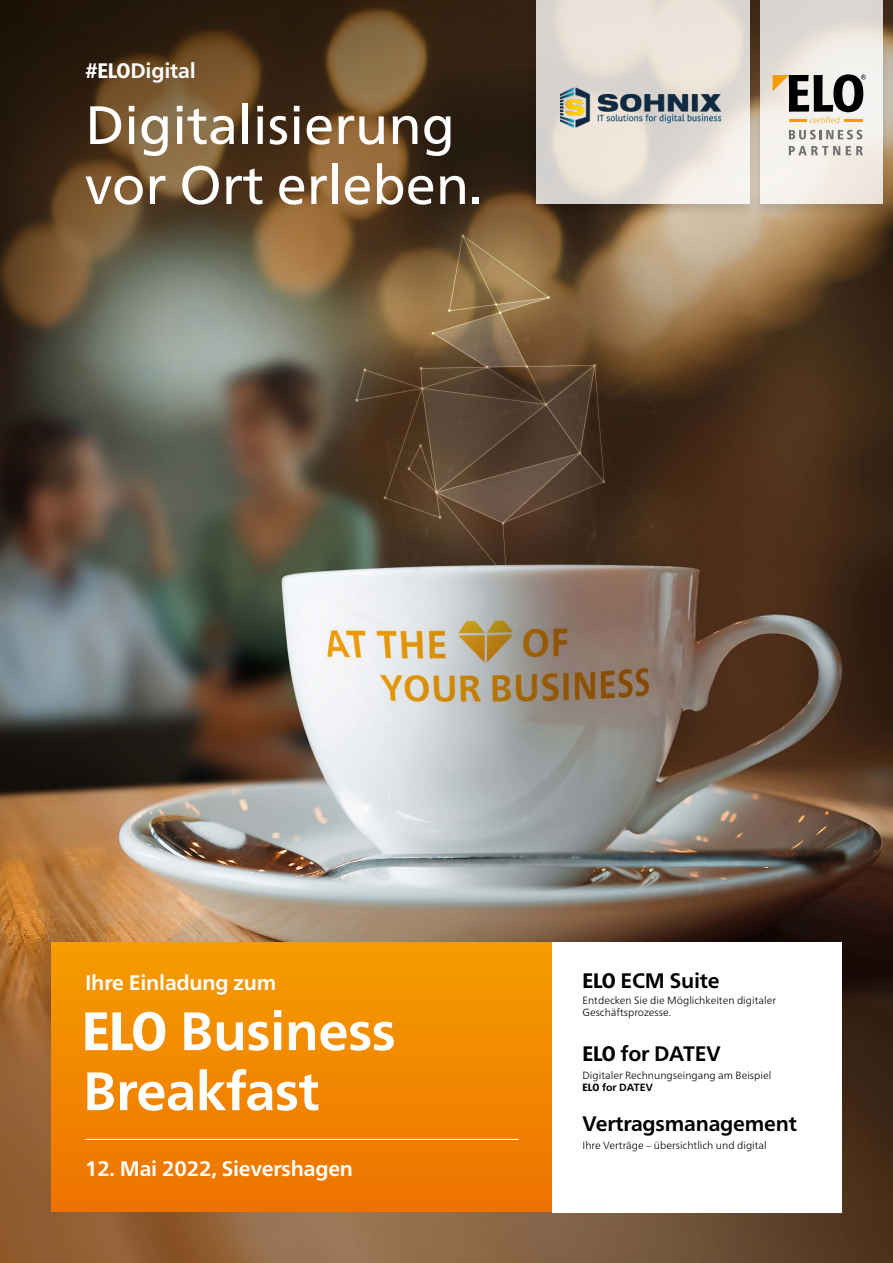
<style>
.page{position:relative;width:893px;height:1263px;background:#fff}
.page>*{position:absolute;margin:0;border:0;box-sizing:border-box;transform-origin:0 0}
.t1{font:54px/60px "Frutiger Neue LTW1 G";color:#fff}
.t2{font:700 54px/60px "Frutiger Neue LTW1 G";letter-spacing:-.01em;color:#fff}
.t3{font:700 21px "Frutiger Neue LTW1 G";letter-spacing:-.01em;color:#fff}
.t4{font:700 21px "Frutiger Neue LTW1 G";letter-spacing:-.01em;color:#000}
.t5{font:300 10.5px/12px "Frutiger Neue LTW1 G";color:#000}
.s1{font-weight:800;font-stretch:condensed}
.s2{font-weight:700}
</style>
<div class="page">
<img style="left:0;top:491px;width:893px;height:772px">
<svg style="left:0;top:0;width:893px;height:491px;background:#604c33"></svg>
<div style="left:527px;top:0;width:231px;height:217px;background:#000;opacity:.17"></div>
<svg style="left:536px;top:0;width:213px;height:204px;background:#e6e0d8"></svg>
<div style="left:751px;top:0;width:140px;height:217px;background:#000;opacity:.17"></div>
<svg style="left:760px;top:0;width:122px;height:204px"></svg>
<svg style="left:789px;top:130px;width:73px;height:9px"></svg>
<svg style="left:789px;top:146px;width:51px;height:9px"></svg>
<svg style="left:846px;top:146px;width:17px;height:9px"></svg>
<svg style="left:773px;top:74px;width:93px;height:49px"></svg>
<div style="left:51px;top:942px;width:502px;height:270px;background:linear-gradient(to bottom,#f59c00,#ee7301)"></div>
<hr style="left:85px;top:1139px;width:434px;height:1px;background:#fff">
<div style="left:553px;top:942px;width:289px;height:270px;background:#fff"></div>
<img style="left:558px;top:85px;width:165px;height:44px">
<h2 class="t3" style="left:85px;top:58px;width:112px">#<span class="s1">ELO</span>Digital</h2>
<h1 class="t1" style="left:85px;top:95px;width:399px">Digitalisierung vor Ort erleben.</h1>
<h2 class="t3" style="left:85px;top:970px;width:193px">Ihre Einladung zum</h2>
<h1 class="t2" style="left:82px;top:1001px;width:315px"><span class="s1">ELO</span> Business<br>Breakfast</h1>
<h2 class="t3" style="left:85px;top:1156px;width:270px">12. Mai 2022, Sievershagen</h2>
<h2 class="t4" style="left:583px;top:968px;width:139px"><span class="s1">ELO</span> ECM Suite</h2>
<p class="t5" style="left:583px;top:994px;width:195px">Entdecken Sie die Möglichkeiten digitaler<br>Geschäftsprozesse.</p>
<h2 class="t4" style="left:583px;top:1041px;width:139px"><span class="s1">ELO</span> for DATEV</h2>
<p class="t5" style="left:583px;top:1069px;width:190px">Digitaler Rechnungseingang am Beispiel<br><span class="s1">ELO</span> <span class="s2">for DATEV</span></p>
<h2 class="t4" style="left:583px;top:1111px;width:216px">Vertragsmanagement</h2>
<p class="t5" style="left:583px;top:1139px;width:186px">Ihre Verträge – übersichtlich und digital</p>
</div>
